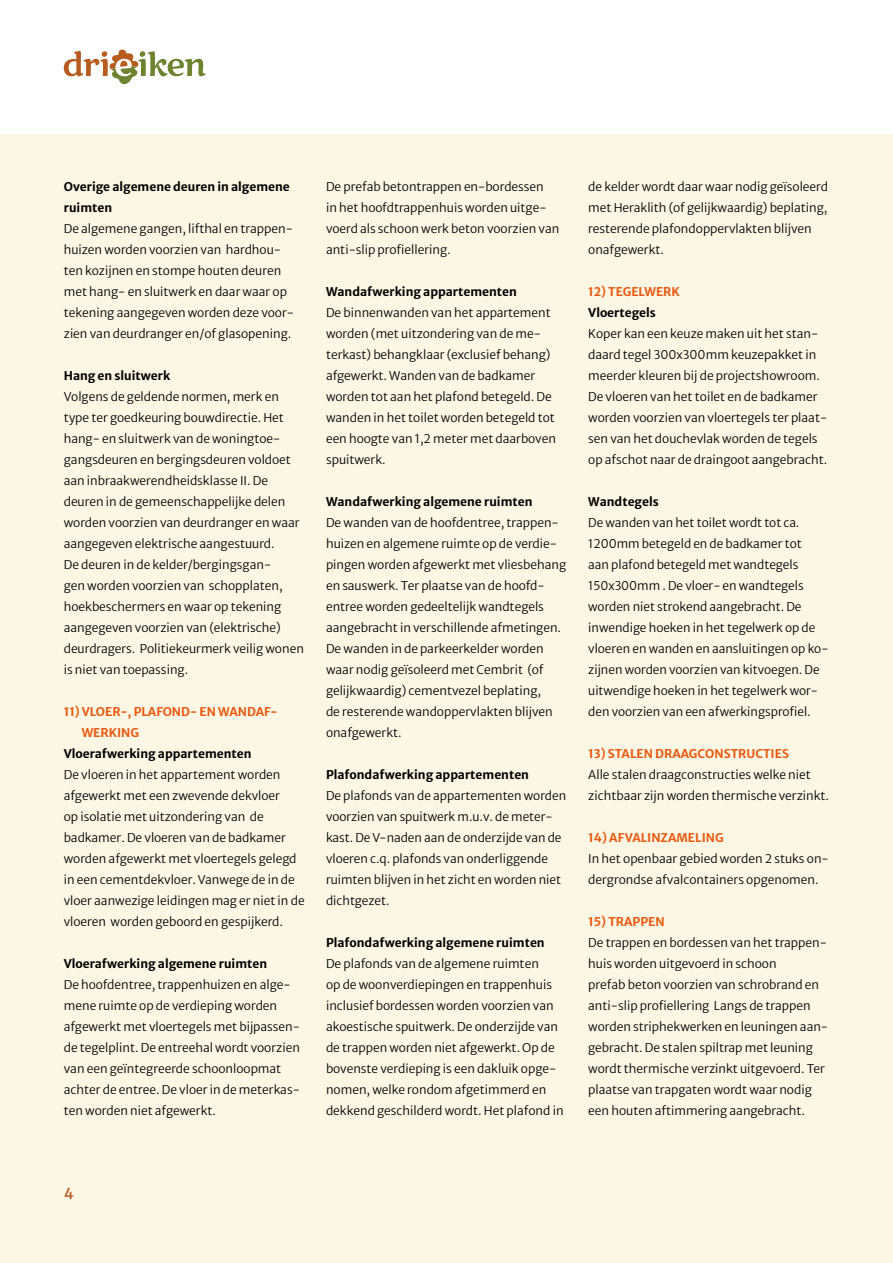
<style>
.page{position:relative;width:893px;height:1263px;background:#fff}
.page>*{position:absolute;margin:0;border:0;box-sizing:border-box;transform-origin:0 0}
.t1{font:15px "Merriweather Sans";color:#b75b1e}
.t2{font:12px/21px "Merriweather Sans";color:#000}
.t3{font:700 12px/21px "Merriweather Sans";color:#000}
.t4{font:700 12px/21px "Merriweather Sans";color:#e85b11}
</style>
<div class="page">
<div style="left:0;top:134px;width:893px;height:1129px;background:#fcf6e4"></div>
<svg style="left:64px;top:49px;width:142px;height:35px"></svg>
<p class="t3" style="left:64px;top:175px;width:228px">Overige algemene deuren in algemene ruimten</p>
<p class="t2" style="left:64px;top:217px;width:232px">De algemene gangen, lifthal en trappen&shy;huizen worden voorzien van hardhou&shy;ten kozijnen en stompe houten deuren met hang- en sluitwerk en daar waar op tekening aangegeven worden deze voor&shy;zien van deurdranger en/of glasopening.</p>
<p class="t3" style="left:64px;top:364px;width:108px">Hang en sluitwerk</p>
<p class="t2" style="left:64px;top:385px;width:242px">Volgens de geldende normen, merk en type ter goedkeuring bouwdirectie. Het hang- en sluitwerk van de woningtoe&shy;gangsdeuren en bergingsdeuren voldoet aan inbraakwerendheidsklasse II. De deuren in de gemeenschappelijke delen worden voorzien van deurdranger en waar aangegeven elektrische aangestuurd.<br>De deuren in de kelder/bergingsgan-<br>gen worden voorzien van schopplaten, hoekbeschermers en waar op tekening aangegeven voorzien van (elektrische) deurdragers. Politiekeurmerk veilig wonen is niet van toepassing.</p>
<p class="t4" style="left:82px;top:700px;width:197px;text-indent:-18px">11) VLOER-, PLAFOND- EN WANDAF-<br>WERKING</p>
<p class="t3" style="left:64px;top:742px;width:189px">Vloerafwerking appartementen</p>
<p class="t2" style="left:64px;top:763px;width:242px">De vloeren in het appartement worden afgewerkt met een zwevende dekvloer<br>op isolatie met uitzondering van de badkamer. De vloeren van de badkamer worden afgewerkt met vloertegels gelegd in een cementdekvloer. Vanwege de in de vloer aanwezige leidingen mag er niet in de vloeren worden geboord en gespijkerd.</p>
<p class="t3" style="left:64px;top:952px;width:205px">Vloerafwerking algemene ruimten</p>
<p class="t2" style="left:64px;top:973px;width:238px">De hoofdentree, trappenhuizen en alge&shy;mene ruimte op de verdieping worden afgewerkt met vloertegels met bijpassen&shy;de tegelplint. De entreehal wordt voorzien van een geïntegreerde schoonloopmat achter de entree. De vloer in de meterkas&shy;ten worden niet afgewerkt.</p>
<p class="t2" style="left:326px;top:175px;width:235px">De prefab betontrappen en- bordessen<br>in het hoofdtrappenhuis worden uitge&shy;voerd als schoon werk beton voorzien van anti-slip profiellering.</p>
<p class="t3" style="left:326px;top:280px;width:192px">Wandafwerking appartementen</p>
<p class="t2" style="left:326px;top:301px;width:231px">De binnenwanden van het appartement worden (met uitzondering van de me&shy;terkast) behangklaar (exclusief behang) afgewerkt. Wanden van de badkamer worden tot aan het plafond betegeld. De wanden in het toilet worden betegeld tot een hoogte van 1,2 meter met daarboven spuitwerk.</p>
<p class="t3" style="left:326px;top:490px;width:208px">Wandafwerking algemene ruimten</p>
<p class="t2" style="left:326px;top:511px;width:242px">De wanden van de hoofdentree, trappen&shy;huizen en algemene ruimte op de verdie&shy;pingen worden afgewerkt met vliesbehang en sauswerk. Ter plaatse van de hoofd&shy;entree worden gedeeltelijk wandtegels aangebracht in verschillende afmetingen.<br>De wanden in de parkeerkelder worden waar nodig geïsoleerd met Cembrit (of gelijkwaardig) cementvezel beplating,<br>de resterende wandoppervlakten blijven onafgewerkt.</p>
<p class="t3" style="left:326px;top:763px;width:205px">Plafondafwerking appartementen</p>
<p class="t2" style="left:326px;top:784px;width:242px">De plafonds van de appartementen worden voorzien van spuitwerk m.u.v. de meter&shy;kast. De V- naden aan de onderzijde van de vloeren c.q. plafonds van onderliggende ruimten blijven in het zicht en worden niet dichtgezet.</p>
<p class="t3" style="left:326px;top:931px;width:220px">Plafondafwerking algemene ruimten</p>
<p class="t2" style="left:326px;top:952px;width:239px">De plafonds van de algemene ruimten<br>op de woonverdiepingen en trappenhuis inclusief bordessen worden voorzien van akoestische spuitwerk. De onderzijde van de trappen worden niet afgewerkt. Op de bovenste verdieping is een dakluik opge&shy;nomen, welke rondom afgetimmerd en dekkend geschilderd wordt. Het plafond in</p>
<p class="t2" style="left:588px;top:175px;width:241px">de kelder wordt daar waar nodig geïsoleerd met Heraklith (of gelijkwaardig) beplating, resterende plafondoppervlakten blijven onafgewerkt.</p>
<p class="t4" style="left:588px;top:280px;width:93px">12) TEGELWERK</p>
<p class="t3" style="left:588px;top:301px;width:69px">Vloertegels</p>
<p class="t2" style="left:588px;top:322px;width:241px">Koper kan een keuze maken uit het stan&shy;daard tegel 300x300mm keuzepakket in meerder kleuren bij de projectshowroom.<br>De vloeren van het toilet en de badkamer worden voorzien van vloertegels ter plaat&shy;sen van het douchevlak worden de tegels op afschot naar de draingoot aangebracht.</p>
<p class="t3" style="left:588px;top:490px;width:72px">Wandtegels</p>
<p class="t2" style="left:588px;top:511px;width:242px">De wanden van het toilet wordt tot ca.<br>1200mm betegeld en de badkamer tot<br>aan plafond betegeld met wandtegels 150x300mm . De vloer- en wandtegels worden niet strokend aangebracht. De inwendige hoeken in het tegelwerk op de vloeren en wanden en aansluitingen op ko&shy;zijnen worden voorzien van kitvoegen. De uitwendige hoeken in het tegelwerk wor&shy;den voorzien van een afwerkingsprofiel.</p>
<p class="t4" style="left:588px;top:742px;width:202px">13) STALEN DRAAGCONSTRUCTIES</p>
<p class="t2" style="left:588px;top:763px;width:242px">Alle stalen draagconstructies welke niet zichtbaar zijn worden thermische verzinkt.</p>
<p class="t4" style="left:588px;top:826px;width:137px">14) AFVALINZAMELING</p>
<p class="t2" style="left:588px;top:847px;width:242px">In het openbaar gebied worden 2 stuks on&shy;dergrondse afvalcontainers opgenomen.</p>
<p class="t4" style="left:588px;top:910px;width:78px">15) TRAPPEN</p>
<p class="t2" style="left:588px;top:931px;width:241px">De trappen en bordessen van het trappen&shy;huis worden uitgevoerd in schoon<br>prefab beton voorzien van schrobrand en anti-slip profiellering Langs de trappen worden striphekwerken en leuningen aan&shy;gebracht. De stalen spiltrap met leuning wordt thermische verzinkt uitgevoerd. Ter plaatse van trapgaten wordt waar nodig een houten aftimmering aangebracht.</p>
<p class="t1" style="left:64px;top:1181px;width:12px">4</p>
</div>
